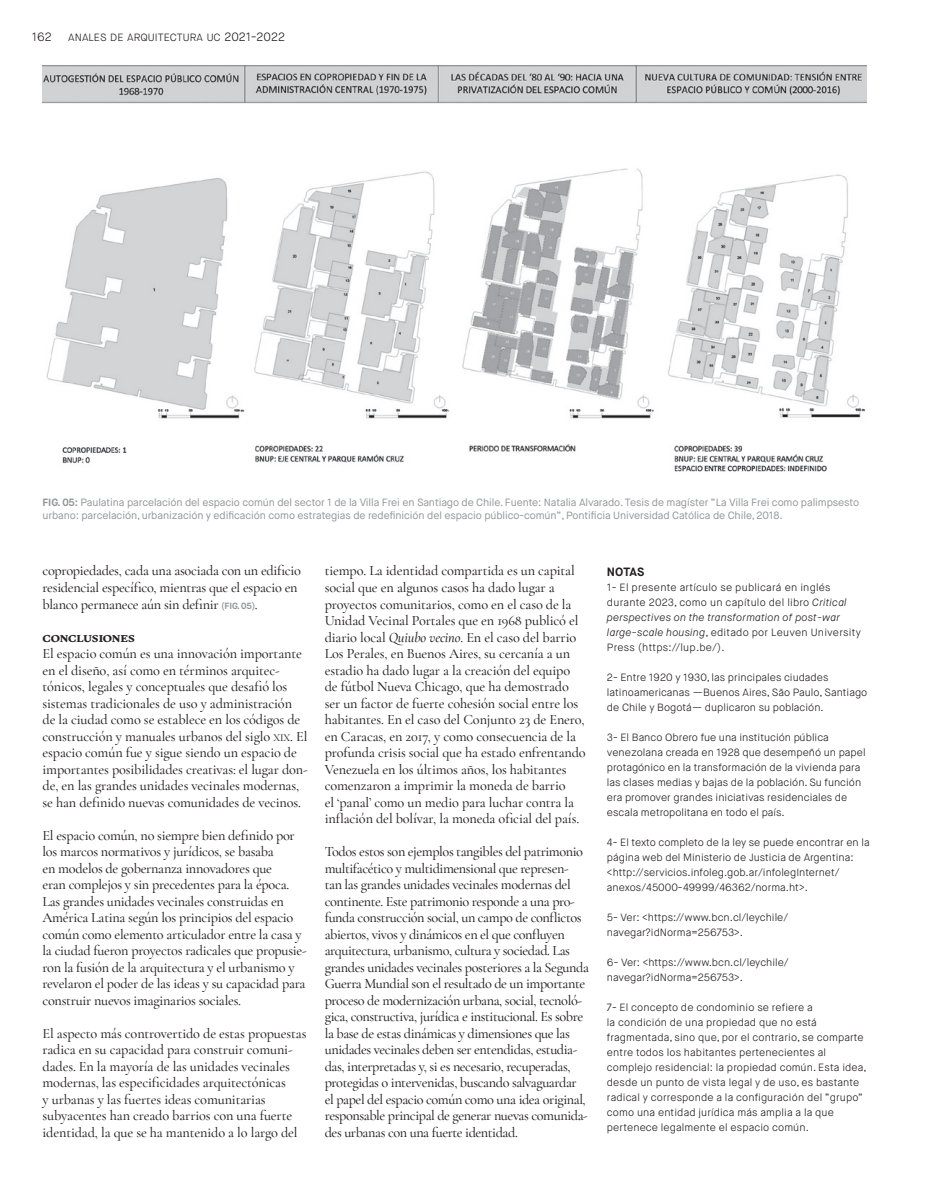
<style>
.page{position:relative;width:936px;height:1191px;background:#fff}
.page>*{position:absolute;margin:0;border:0;box-sizing:border-box;transform-origin:0 0}
._04_-_TEXTO_GENERAL{font:500 14.25px/16.5px "Cormorant Garamond";letter-spacing:-.02em;color:#231f20}
._04_-_TEXTO_GENERAL-2{font:700 13.5px "GT Sectra";letter-spacing:-.01em;color:#231f20}
.t1{font:700 12px "Maison Neue";color:#231f20}
.t2{font:300 12px "Maison Neue";color:#231f20}
.t3{font:300 10.5px/15px "Maison Neue";color:#231f20}
._05_-_PIE_DE_FOTO{font:10.5px/12.6px "Maison Neue";letter-spacing:-.01em;color:#939598}
.t4{font:300 10.5px/15px "Maison Neue";letter-spacing:.02em;color:#231f20}
.t5{font:300 10.5px "Maison Neue";color:#231f20}
.s1{font-size:12px}
.s2{font-weight:700}
.s3{font-family:"Maison Neue";font-weight:700;font-size:9px;color:#939598}
.s4{font-size:10.5px}
.s5{font-style:italic}
</style>
<div class="page">
<img style="left:43px;top:65px;width:823px;height:407px">
<p class="t2" style="left:32px;top:29px;width:21px">162</p>
<p class="t5" style="left:68px;top:31px;width:218px">ANALES DE ARQUITECTURA UC <span class="s1">2021-2022</span></p>
<p class="_05_-_PIE_DE_FOTO" style="left:43px;top:496px;width:818px"><span class="s2">FIG</span><span class="s2">.</span> <span class="s2">05:</span> Paulatina parcelación del espacio común del sector 1 de la Villa Frei en Santiago de Chile. Fuente: Natalia Alvarado. Tesis de magíster “La Villa Frei como palimpsesto urbano: parcelación, urbanización y edificación como estrategias de redefinición del espacio público-común”, Pontificia Universidad Católica de Chile, 2018.</p>
<p class="_04_-_TEXTO_GENERAL" style="left:43px;top:562px;width:260px">copropiedades, cada una asociada con un edificio residencial específico, mientras que el espacio en blanco permanece aún sin definir <span class="s3">(FIG. 05)</span>.</p>
<p class="_04_-_TEXTO_GENERAL-2" style="left:43px;top:628px;width:94px">conclusiones</p>
<p class="_04_-_TEXTO_GENERAL" style="left:43px;top:645px;width:267px">El espacio común es una innovación importante en el diseño, así como en términos arquitec&shy;tónicos, legales y conceptuales que desafió los sistemas tradicionales de uso y administración de la ciudad como se establece en los códigos de construcción y manuales urbanos del siglo <span class="s4">XIX</span>. El espacio común fue y sigue siendo un espacio de importantes posibilidades creativas: el lugar don&shy;de, en las grandes unidades vecinales modernas, se han definido nuevas comunidades de vecinos.</p>
<p class="_04_-_TEXTO_GENERAL" style="left:43px;top:826px;width:265px">El espacio común, no siempre bien definido por los marcos normativos y jurídicos, se basaba<br>en modelos de gobernanza innovadores que<br>eran complejos y sin precedentes para la época.<br>Las grandes unidades vecinales construidas en América Latina según los principios del espacio común como elemento articulador entre la casa y la ciudad fueron proyectos radicales que propusie&shy;ron la fusión de la arquitectura y el urbanismo y revelaron el poder de las ideas y su capacidad para construir nuevos imaginarios sociales.</p>
<p class="_04_-_TEXTO_GENERAL" style="left:43px;top:1024px;width:265px">El aspecto más controvertido de estas propuestas radica en su capacidad para construir comuni&shy;dades. En la mayoría de las unidades vecinales modernas, las especificidades arquitectónicas<br>y urbanas y las fuertes ideas comunitarias subyacentes han creado barrios con una fuerte identidad, la que se ha mantenido a lo largo del</p>
<p class="_04_-_TEXTO_GENERAL" style="left:325px;top:562px;width:262px">tiempo. La identidad compartida es un capital social que en algunos casos ha dado lugar a proyectos comunitarios, como en el caso de la Unidad Vecinal Portales que en 1968 publicó el diario local <span class="s5">Quiubo vecino</span>. En el caso del barrio Los Perales, en Buenos Aires, su cercanía a un estadio ha dado lugar a la creación del equipo de fútbol Nueva Chicago, que ha demostrado ser un factor de fuerte cohesión social entre los habitantes. En el caso del Conjunto 23 de Enero, en Caracas, en 2017, y como consecuencia de la profunda crisis social que ha estado enfrentando Venezuela en los últimos años, los habitantes comenzaron a imprimir la moneda de barrio<br>el ‘panal’ como un medio para luchar contra la inflación del bolívar, la moneda oficial del país.</p>
<p class="_04_-_TEXTO_GENERAL" style="left:325px;top:843px;width:266px">Todos estos son ejemplos tangibles del patrimonio multifacético y multidimensional que represen&shy;tan las grandes unidades vecinales modernas del continente. Este patrimonio responde a una pro&shy;funda construcción social, un campo de conflictos abiertos, vivos y dinámicos en el que confluyen arquitectura, urbanismo, cultura y sociedad. Las grandes unidades vecinales posteriores a la Segunda Guerra Mundial son el resultado de un importante proceso de modernización urbana, social, tecnoló&shy;gica, constructiva, jurídica e institucional. Es sobre la base de estas dinámicas y dimensiones que las unidades vecinales deben ser entendidas, estudia&shy;das, interpretadas y, si es necesario, recuperadas, protegidas o intervenidas, buscando salvaguardar el papel del espacio común como una idea original, responsable principal de generar nuevas comunida&shy;des urbanas con una fuerte identidad.</p>
<p class="t1" style="left:607px;top:564px;width:39px">NOTAS</p>
<p class="t4" style="left:607px;top:579px;width:255px">1- El presente artículo se publicará en inglés durante 2023, como un capítulo del libro <span class="s5">Critical perspectives on the transformation of post-war large-scale housing</span>, editado por Leuven University Press (https://lup.be/).</p>
<p class="t3" style="left:607px;top:669px;width:262px">2- Entre 1920 y 1930, las principales ciudades latinoamericanas —Buenos Aires, São Paulo, Santiago de Chile y Bogotá— duplicaron su población.</p>
<p class="t3" style="left:607px;top:729px;width:260px">3- El Banco Obrero fue una institución pública venezolana creada en 1928 que desempeñó un papel protagónico en la transformación de la vivienda para las clases medias y bajas de la población. Su función era promover grandes iniciativas residenciales de escala metropolitana en todo el país.</p>
<p class="t3" style="left:607px;top:834px;width:264px">4- El texto completo de la ley se puede encontrar en la página web del Ministerio de Justicia de Argentina:</p>
<p class="t3" style="left:607px;top:864px;width:234px">&lt;http://servicios.infoleg.gob.ar/infolegInternet/ anexos/45000-49999/46362/norma.ht&gt;.</p>
<p class="t3" style="left:607px;top:909px;width:183px">5- Ver: &lt;https://www.bcn.cl/leychile/ navegar?idNorma=256753&gt;.</p>
<p class="t3" style="left:607px;top:954px;width:183px">6- Ver: &lt;https://www.bcn.cl/leychile/ navegar?idNorma=256753&gt;.</p>
<p class="t3" style="left:607px;top:999px;width:261px">7- El concepto de condominio se refiere a<br>la condición de una propiedad que no está fragmentada, sino que, por el contrario, se comparte entre todos los habitantes pertenecientes al complejo residencial: la propiedad común. Esta idea, desde un punto de vista legal y de uso, es bastante radical y corresponde a la configuración del “grupo” como una entidad jurídica más amplia a la que pertenece legalmente el espacio común.</p>
</div>
